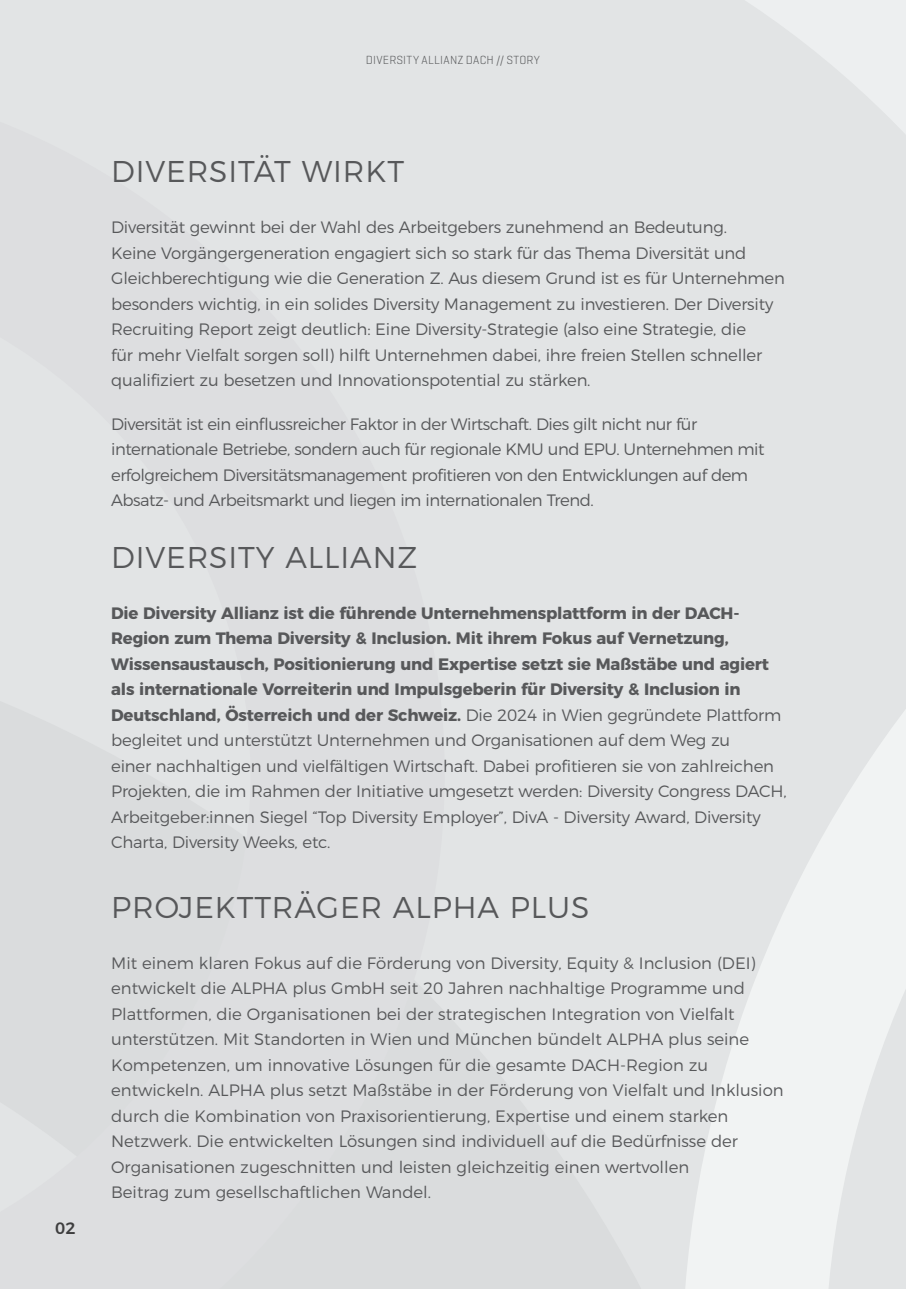
<style>
.page{position:relative;width:906px;height:1289px;background:#fff}
.page>*{position:absolute;margin:0;border:0;box-sizing:border-box;transform-origin:0 0}
.t1{font:300 30px "Montserrat";letter-spacing:.03em;color:#57585a}
.t2{font:300 16.5px/25.5px "Montserrat";letter-spacing:-.01em;color:#57585a}
.t3{font:300 16.5px/25.5px "Montserrat";letter-spacing:-.03em;color:#57585a}
.t4{font:500 16.5px "Montserrat";color:#3e3e3f}
.t5{font:300 12px "Geogrotesque";letter-spacing:.02em;color:#57585a}
.s1{font-weight:700}
</style>
<div class="page">
<div style="left:0;top:0;width:906px;height:628px;background:#e2e4e5"></div>
<div style="left:445px;top:628px;width:236px;height:660px;background:#e2e4e5"></div>
<div style="left:0;top:73px;width:445px;height:1215px;background:#dddee0"></div>
<svg style="left:681px;top:267px;width:225px;height:1021px;fill:#e2e4e5"></svg>
<p class="t4" style="left:55px;top:1214px;width:22px">02</p>
<p class="t5" style="left:366px;top:53px;width:175px">DIVERSITY ALLIANZ DACH // STORY</p>
<h1 class="t1" style="left:111px;top:148px;width:289px">DIVERSITÄT wir kt</h1>
<p class="t2" style="left:111px;top:213px;width:675px">Diversität gewinnt bei der Wahl des Arbeitgebers zunehmend an Bedeutung.<br>Keine Vorgängergeneration engagiert sich so stark für das Thema Diversität und Gleichberechtigung wie die Generation Z. Aus diesem Grund ist es für Unternehmen besonders wichtig, in ein solides Diversity Management zu investieren. Der Diversity Recruiting Report zeigt deutlich: Eine Diversity-Strategie (also eine Strategie, die<br>für mehr Vielfalt sorgen soll) hilft Unternehmen dabei, ihre freien Stellen schneller qualifiziert zu besetzen und Innovationspotential zu stärken.</p>
<p class="t3" style="left:111px;top:410px;width:655px">Diversität ist ein einflussreicher Faktor in der Wirtschaft. Dies gilt nicht nur für internationale Betriebe, sondern auch für regionale KMU und EPU. Unternehmen mit erfolgreichem Diversitätsmanagement profitieren von den Entwicklungen auf dem Absatz- und Arbeitsmarkt und liegen im internationalen Trend.</p>
<h1 class="t1" style="left:111px;top:533px;width:43px">Diversit</h1>
<h1 class="t1" style="left:256px;top:533px;width:159px">y Allianz</h1>
<p class="t2" style="left:111px;top:599px;width:677px"><span class="s1">Die Diversity Allianz ist die führende Unternehmensplattform in der DACH-Region zum Thema Diversity &amp; Inclusion. Mit ihrem Fokus auf Vernetzung, Wissensaustausch, Positionierung und Expertise setzt sie Maßstäbe und agiert als internationale Vorreiterin und Impulsgeberin für Diversity &amp; Inclusion in Deutschland, Österreich und der Schweiz.</span> Die 2024 in Wien gegründete Plattform begleitet und unterstützt Unternehmen und Organisationen auf dem Weg zu<br>einer nachhaltigen und vielfältigen Wirtschaft. Dabei profitieren sie von zahlreichen Projekten, die im Rahmen der Initiative umgesetzt werden: Diversity Congress DACH, Arbeitgeber:innen Siegel “Top Diversity Employer”, DivA - Diversity Award, Diversity Charta, Diversity Weeks, etc.</p>
<h1 class="t1" style="left:111px;top:883px;width:456px">PROJEKTTRÄGER ALPHA plus</h1>
<p class="t2" style="left:111px;top:948px;width:674px">Mit einem klaren Fokus auf die Förderung von Diversity, Equity &amp; Inclusion (DEI) entwickelt die ALPHA plus GmbH seit 20 Jahren nachhaltige Programme und Plattformen, die Organisationen bei der strategischen Integration von Vielfalt unterstützen. Mit Standorten in Wien und München bündelt ALPHA plus seine Kompetenzen, um innovative Lösungen für die gesamte DACH-Region zu entwickeln. ALPHA plus setzt Maßstäbe in der Förderung von Vielfalt und Inklusion durch die Kombination von Praxisorientierung, Expertise und einem starken Netzwerk. Die entwickelten Lösungen sind individuell auf die Bedürfnisse der Organisationen zugeschnitten und leisten gleichzeitig einen wertvollen<br>Beitrag zum gesellschaftlichen Wandel.</p>
</div>
